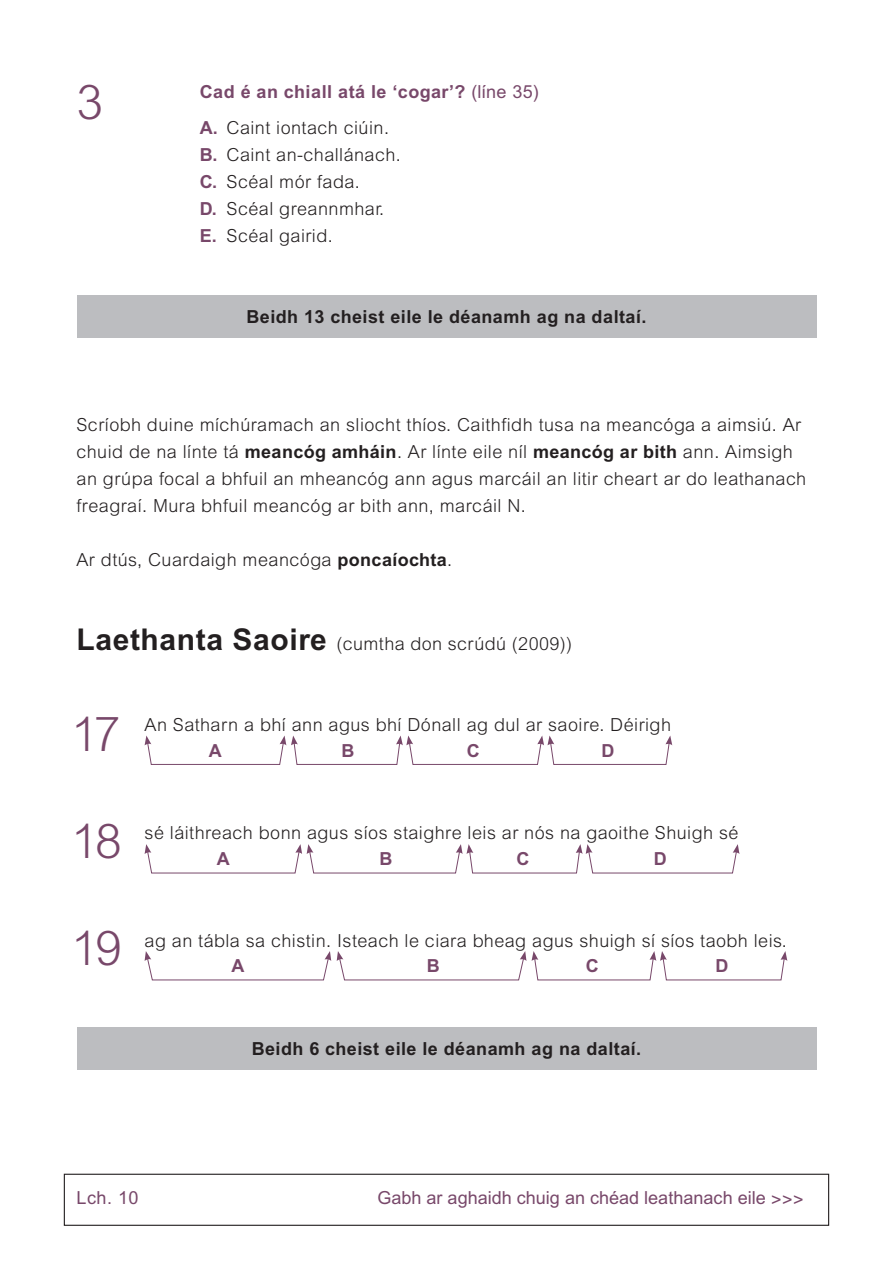
<style>
.page{position:relative;width:893px;height:1263px;background:#fff}
.page>*{position:absolute;margin:0;border:0;box-sizing:border-box;transform-origin:0 0}
.t1{font:300 48px "Arial MT Pro";color:#78486a}
.Intro_text{font:300 18px/27px "Arial MT Pro";letter-spacing:.025em;color:#231f20}
.Punc_indent{font:300 18px "Arial MT Pro";letter-spacing:.025em;color:#231f20}
.Question_options{font:300 18px "Arial MT Pro";letter-spacing:.025em;color:#231f20}
.Text_to_parents{font:700 18px "Arial MT Pro";letter-spacing:.025em;color:#231f20}
.t2{font:18px "Arial MT Pro";color:#78486a}
.Question{font:700 18px "Arial MT Pro";letter-spacing:.025em;color:#78486a}
.Story_head{font:300 18px "Arial MT Pro";letter-spacing:.02em;color:#231f20}
.s1{font-weight:400}
.s2{font-weight:700;color:#78486a}
.s3{font-weight:700}
.s4{font-weight:700;font-size:30px}
</style>
<div class="page">
<div style="left:64px;top:1174px;width:765px;height:52px;border:1px solid #231f20"></div>
<div style="left:77px;top:296px;width:739px;height:42px;background:#bcbdc0"></div>
<div style="left:77px;top:1027px;width:739px;height:42px;background:#bcbdc0"></div>
<svg style="left:145px;top:951px;width:186px;height:30px"></svg>
<svg style="left:337px;top:951px;width:189px;height:30px"></svg>
<svg style="left:145px;top:735px;width:527px;height:30px"></svg>
<svg style="left:145px;top:844px;width:594px;height:30px"></svg>
<svg style="left:532px;top:951px;width:255px;height:30px"></svg>
<p class="t1" style="left:77px;top:74px;width:28px">3</p>
<p class="Question" style="left:200px;top:81px;width:341px">Cad é an chiall atá le ‘cogar’? <span class="s1">(líne 35)</span></p>
<p class="Question_options" style="left:200px;top:117px;width:191px"><span class="s2">A.</span> Caint iontach ciúin.</p>
<p class="Question_options" style="left:200px;top:144px;width:202px"><span class="s2">B.</span> Caint an-challánach.</p>
<p class="Question_options" style="left:200px;top:171px;width:162px"><span class="s2">C.</span> Scéal mór fada.</p>
<p class="Question_options" style="left:200px;top:198px;width:186px"><span class="s2">D.</span> Scéal greannmhar.</p>
<p class="Question_options" style="left:200px;top:225px;width:134px"><span class="s2">E.</span> Scéal gairid.</p>
<p class="Text_to_parents" style="left:246px;top:306px;width:402px">Beidh 13 cheist eile le déanamh ag na daltaí.</p>
<p class="Intro_text" style="left:77px;top:411px;width:731px">Scríobh duine míchúramach an sliocht thíos. Caithfidh tusa na meancóga a aimsiú. Ar chuid de na línte tá <span class="s3">meancóg amháin</span>. Ar línte eile níl <span class="s3">meancóg ar bith</span> ann. Aimsigh an grúpa focal a bhfuil an mheancóg ann agus marcáil an litir cheart ar do leathanach freagraí. Mura bhfuil meancóg ar bith ann, marcáil N.</p>
<p class="Intro_text" style="left:77px;top:546px;width:377px">Ar dtús, Cuardaigh meancóga <span class="s3">poncaíochta</span>.</p>
<p class="Story_head" style="left:77px;top:633px;width:497px"><span class="s4">Laethanta Saoire</span> (cumtha don scrúdú (2009))</p>
<p class="t1" style="left:71px;top:706px;width:51px">17</p>
<p class="Punc_indent" style="left:145px;top:714px;width:528px">An Satharn a bhí ann agus bhí Dónall ag dul ar saoire. Déirigh</p>
<p class="Question" style="left:209px;top:740px;width:14px">A</p>
<p class="Question" style="left:341px;top:740px;width:14px">B</p>
<p class="Question" style="left:467px;top:740px;width:14px">C</p>
<p class="Question" style="left:602px;top:740px;width:14px">D</p>
<p class="t1" style="left:71px;top:813px;width:52px">18</p>
<p class="Punc_indent" style="left:145px;top:822px;width:595px">sé láithreach bonn agus síos staighre leis ar nós na gaoithe Shuigh sé</p>
<p class="Question" style="left:217px;top:848px;width:14px">A</p>
<p class="Question" style="left:380px;top:848px;width:14px">B</p>
<p class="Question" style="left:516px;top:848px;width:14px">C</p>
<p class="Question" style="left:654px;top:848px;width:14px">D</p>
<p class="t1" style="left:71px;top:920px;width:52px">19</p>
<p class="Punc_indent" style="left:145px;top:930px;width:644px">ag an tábla sa chistin. Isteach le ciara bheag agus shuigh sí síos taobh leis.</p>
<p class="Question" style="left:231px;top:955px;width:14px">A</p>
<p class="Question" style="left:427px;top:955px;width:14px">B</p>
<p class="Question" style="left:586px;top:955px;width:14px">C</p>
<p class="Question" style="left:715px;top:955px;width:14px">D</p>
<p class="Text_to_parents" style="left:252px;top:1038px;width:391px">Beidh 6 cheist eile le déanamh ag na daltaí.</p>
<p class="t2" style="left:77px;top:1188px;width:63px">Lch. 10</p>
<p class="t2" style="left:377px;top:1188px;width:428px">Gabh ar aghaidh chuig an chéad leathanach eile &gt;&gt;&gt;</p>
</div>
